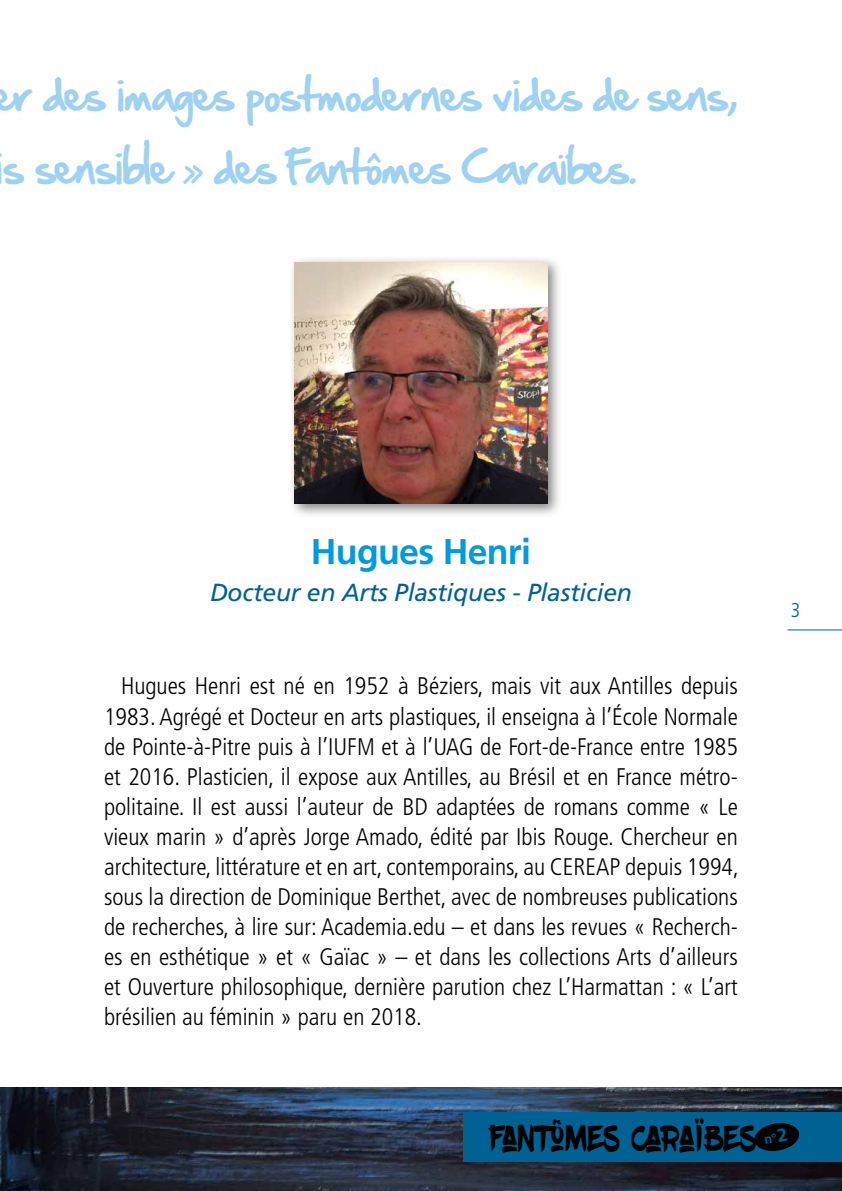
<style>
.page{position:relative;width:842px;height:1191px;background:#fff}
.page>*{position:absolute;margin:0;border:0;box-sizing:border-box;transform-origin:0 0}
.t1{font:40px/73px "Hand Of Sean";color:#9fd1f1}
.t2{font:36.8px "Blow Brush";letter-spacing:.025em;color:#000;scale:.85 1}
.t3{font:700 35.6px "Frutiger";letter-spacing:-.02em;color:#009ade}
.t4{font:italic 24.8px "Frutiger";letter-spacing:-.01em;color:#006193}
.t5{font:300 condensed 24px/30px "Frutiger";color:#000;text-align:justify}
.t6{font:300 condensed 20px "Frutiger";color:#006193}
</style>
<div class="page">
<img style="left:0;top:1087px;width:842px;height:104px">
<hr style="left:787px;top:629px;width:55px;height:1px;background:#006193">
<div style="left:463px;top:1111px;width:379px;height:50px;background:#006193"></div>
<div style="left:288px;top:255px;width:274px;height:263px;background:#000;opacity:.5"></div>
<img style="left:295px;top:262px;width:252px;height:241px">
<svg style="left:754px;top:1123px;width:45px;height:28px"></svg>
<h1 class="t1" style="left:-6px;top:57px;width:747px">er des images postmodernes vides de sens, s sensible » des Fantômes Caraïbes.</h1>
<h3 class="t3" style="left:311px;top:530px;width:222px">Hugues Henri</h3>
<p class="t4" style="left:210px;top:578px;width:423px">Docteur en Arts Plastiques - Plasticien</p>
<p class="t5" style="left:104px;top:671px;width:636px;text-indent:17px">Hugues Henri est né en 1952 à Béziers, mais vit aux Antilles depuis 1983. Agrégé et Docteur en arts plastiques, il enseigna à l’École Normale de Pointe-à-Pitre puis à l’IUFM et à l’UAG de Fort-de-France entre 1985 et 2016. Plasticien, il expose aux Antilles, au Brésil et en France métro&shy;politaine. Il est aussi l’auteur de BD adaptées de romans comme « Le vieux marin » d’après Jorge Amado, édité par Ibis Rouge. Chercheur en architecture, littérature et en art, contemporains, au CEREAP depuis 1994, sous la direction de Dominique Berthet, avec de nombreuses publications de recherches, à lire sur: Academia.edu – et dans les revues « Recherch&shy;es en esthétique » et « Gaïac » – et dans les collections Arts d’ailleurs et Ouverture philosophique, dernière parution chez L’Harmattan : « L’art brésilien au féminin » paru en 2018.</p>
<h2 class="t2" style="left:490px;top:1116px;width:315px">FANTÔMES CARAÏBES</h2>
<p class="t6" style="left:791px;top:599px;width:11px">3</p>
</div>
